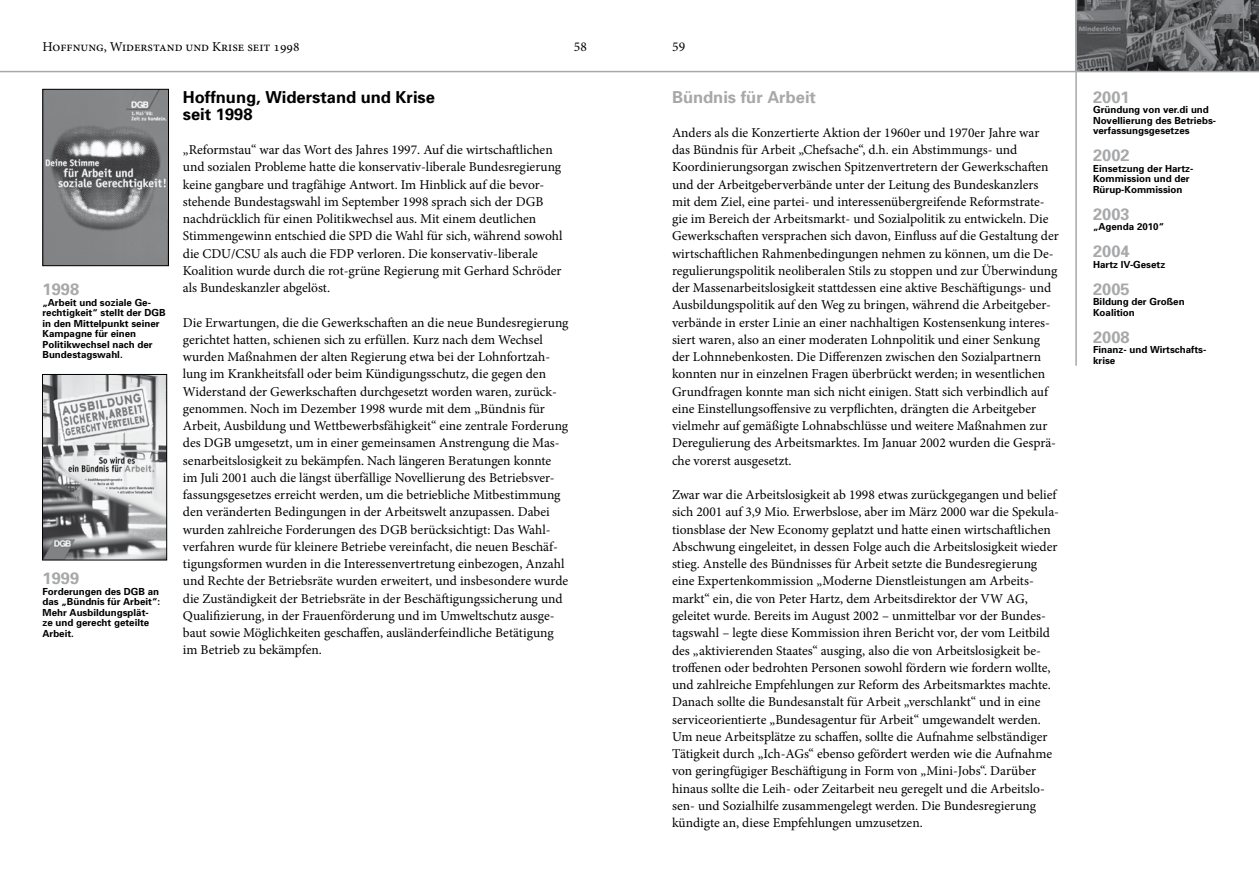
<style>
.page{position:relative;width:1259px;height:893px;background:#fff}
.page>*{position:absolute;margin:0;border:0;box-sizing:border-box;transform-origin:0 0}
.t1{font:700 16.5px "Univers";color:#a7a8aa}
.t2{font:700 16.5px/17.2px "Univers";color:#000}
.t3{font:13.5px/17.2px "Minion Pro";color:#000}
.t4{font:700 9.75px/10.5px "Univers";color:#000}
</style>
<div class="page">
<svg style="left:1076px;top:0;width:183px;height:71px;background:#5f6063"></svg>
<hr style="left:1075px;top:0;width:1px;height:366px;background:#a7a8aa">
<hr style="left:0;top:71px;width:1259px;height:1px;background:#a7a8aa">
<img style="left:44px;top:376px;width:121px;height:182px">
<div style="left:42px;top:374px;width:125px;height:186px;border:1px solid #000"></div>
<img style="left:45px;top:91px;width:122px;height:173px">
<div style="left:43px;top:89px;width:126px;height:177px;border:1px solid #000"></div>
<p class="t3" style="left:43px;top:38px;width:259px">Hoffnung, Widerstand und Krise seit 1998</p>
<p class="t2" style="left:183px;top:88px;width:254px">Hoffnung, Widerstand und Krise seit 1998</p>
<p class="t3" style="left:183px;top:141px;width:381px">„Reformstau“ war das Wort des Jahres 1997. Auf die wirtschaftlichen und sozialen Probleme hatte die konservativ-liberale Bundesregierung keine gangbare und tragfähige Antwort. Im Hinblick auf die bevor&shy;stehende Bundestagswahl im September 1998 sprach sich der DGB nachdrücklich für einen Politikwechsel aus. Mit einem deutlichen Stimmengewinn entschied die SPD die Wahl für sich, während sowohl die CDU/CSU als auch die FDP verloren. Die konservativ-liberale Koalition wurde durch die rot-grüne Regierung mit Gerhard Schröder als Bundeskanzler abgelöst.</p>
<p class="t3" style="left:183px;top:314px;width:387px">Die Erwartungen, die die Gewerkschaften an die neue Bundesregierung gerichtet hatten, schienen sich zu erfüllen. Kurz nach dem Wechsel wurden Maßnahmen der alten Regierung etwa bei der Lohnfortzah&shy;lung im Krankheitsfall oder beim Kündigungsschutz, die gegen den Widerstand der Gewerkschaften durchgesetzt worden waren, zurück&shy;genommen. Noch im Dezember 1998 wurde mit dem „Bündnis für Arbeit, Ausbildung und Wettbewerbsfähigkeit“ eine zentrale Forderung des DGB umgesetzt, um in einer gemeinsamen Anstrengung die Mas&shy;senarbeitslosigkeit zu bekämpfen. Nach längeren Beratungen konnte im Juli 2001 auch die längst überfällige Novellierung des Betriebsver&shy;fassungsgesetzes erreicht werden, um die betriebliche Mitbestimmung den veränderten Bedingungen in der Arbeitswelt anzupassen. Dabei wurden zahlreiche Forderungen des DGB berücksichtigt: Das Wahl&shy;verfahren wurde für kleinere Betriebe vereinfacht, die neuen Beschäf&shy;tigungsformen wurden in die Interessenvertretung einbezogen, Anzahl und Rechte der Betriebsräte wurden erweitert, und insbesondere wurde die Zuständigkeit der Betriebsräte in der Beschäftigungssicherung und Qualifizierung, in der Frauenförderung und im Umweltschutz ausge&shy;baut sowie Möglichkeiten geschaffen, ausländerfeindliche Betätigung im Betrieb zu bekämpfen.</p>
<p class="t3" style="left:574px;top:38px;width:15px">58</p>
<p class="t3" style="left:672px;top:38px;width:15px">59</p>
<p class="t1" style="left:672px;top:86px;width:145px">Bündnis für Arbeit</p>
<p class="t3" style="left:672px;top:124px;width:388px">Anders als die Konzertierte Aktion der 1960er und 1970er Jahre war das Bündnis für Arbeit „Chefsache“, d.h. ein Abstimmungs- und Koordinierungsorgan zwischen Spitzenvertretern der Gewerkschaften und der Arbeitgeberverbände unter der Leitung des Bundeskanzlers mit dem Ziel, eine partei- und interessenübergreifende Reformstrate&shy;gie im Bereich der Arbeitsmarkt- und Sozialpolitik zu entwickeln. Die Gewerkschaften versprachen sich davon, Einfluss auf die Gestaltung der wirtschaftlichen Rahmenbedingungen nehmen zu können, um die De&shy;regulierungspolitik neoliberalen Stils zu stoppen und zur Überwindung der Massenarbeitslosigkeit stattdessen eine aktive Beschäftigungs- und Ausbildungspolitik auf den Weg zu bringen, während die Arbeitgeber&shy;verbände in erster Linie an einer nachhaltigen Kostensenkung interes&shy;siert waren, also an einer moderaten Lohnpolitik und einer Senkung der Lohnnebenkosten. Die Differenzen zwischen den Sozialpartnern konnten nur in einzelnen Fragen überbrückt werden; in wesentlichen Grundfragen konnte man sich nicht einigen. Statt sich verbindlich auf eine Einstellungsoffensive zu verpflichten, drängten die Arbeitgeber vielmehr auf gemäßigte Lohnabschlüsse und weitere Maßnahmen zur Deregulierung des Arbeitsmarktes. Im Januar 2002 wurden die Gesprä&shy;che vorerst ausgesetzt.</p>
<p class="t3" style="left:672px;top:486px;width:388px">Zwar war die Arbeitslosigkeit ab 1998 etwas zurückgegangen und belief sich 2001 auf 3,9 Mio. Erwerbslose, aber im März 2000 war die Spekula&shy;tionsblase der New Economy geplatzt und hatte einen wirtschaftlichen Abschwung eingeleitet, in dessen Folge auch die Arbeitslosigkeit wieder stieg. Anstelle des Bündnisses für Arbeit setzte die Bundesregierung eine Expertenkommission „Moderne Dienstleistungen am Arbeits&shy;markt“ ein, die von Peter Hartz, dem Arbeitsdirektor der VW AG, geleitet wurde. Bereits im August 2002 – unmittelbar vor der Bundes&shy;tagswahl – legte diese Kommission ihren Bericht vor, der vom Leitbild des „aktivierenden Staates“ ausging, also die von Arbeitslosigkeit be&shy;troffenen oder bedrohten Personen sowohl fördern wie fordern wollte, und zahlreiche Empfehlungen zur Reform des Arbeitsmarktes machte.<br>Danach sollte die Bundesanstalt für Arbeit „verschlankt“ und in eine serviceorientierte „Bundesagentur für Arbeit“ umgewandelt werden.<br>Um neue Arbeitsplätze zu schaffen, sollte die Aufnahme selbständiger Tätigkeit durch „Ich-AGs“ ebenso gefördert werden wie die Aufnahme von geringfügiger Beschäftigung in Form von „Mini-Jobs“. Darüber hinaus sollte die Leih- oder Zeitarbeit neu geregelt und die Arbeitslo&shy;sen- und Sozialhilfe zusammengelegt werden. Die Bundesregierung kündigte an, diese Empfehlungen umzusetzen.</p>
<p class="t1" style="left:43px;top:279px;width:38px">1998</p>
<p class="t4" style="left:43px;top:297px;width:125px">„Arbeit und soziale Ge&shy;rechtigkeit“ stellt der DGB in den Mittelpunkt seiner<br>Kampagne für einen<br>Politikwechsel nach der<br>Bundestagswahl.</p>
<p class="t1" style="left:43px;top:568px;width:38px">1999</p>
<p class="t4" style="left:43px;top:586px;width:119px">Forderungen des DGB an das „Bündnis für Arbeit“:<br>Mehr Ausbildungsplät&shy;ze und gerecht geteilte<br>Arbeit.</p>
<p class="t1" style="left:1093px;top:86px;width:38px">2001</p>
<p class="t4" style="left:1093px;top:104px;width:124px">Gründung von ver.di und<br>Novellierung des Betriebs&shy;verfassungsgesetzes</p>
<p class="t1" style="left:1093px;top:145px;width:38px">2002</p>
<p class="t4" style="left:1093px;top:163px;width:102px">Einsetzung der Hartz-<br>Kommission und der<br>Rürup-Kommission</p>
<p class="t1" style="left:1093px;top:203px;width:38px">2003</p>
<p class="t4" style="left:1093px;top:221px;width:72px">„Agenda 2010“</p>
<p class="t1" style="left:1093px;top:241px;width:38px">2004</p>
<p class="t4" style="left:1093px;top:259px;width:74px">Hartz IV-Gesetz</p>
<p class="t1" style="left:1093px;top:278px;width:38px">2005</p>
<p class="t4" style="left:1093px;top:296px;width:93px">Bildung der Großen<br>Koalition</p>
<p class="t1" style="left:1093px;top:326px;width:38px">2008</p>
<p class="t4" style="left:1093px;top:344px;width:115px">Finanz- und Wirtschafts&shy;krise</p>
</div>
